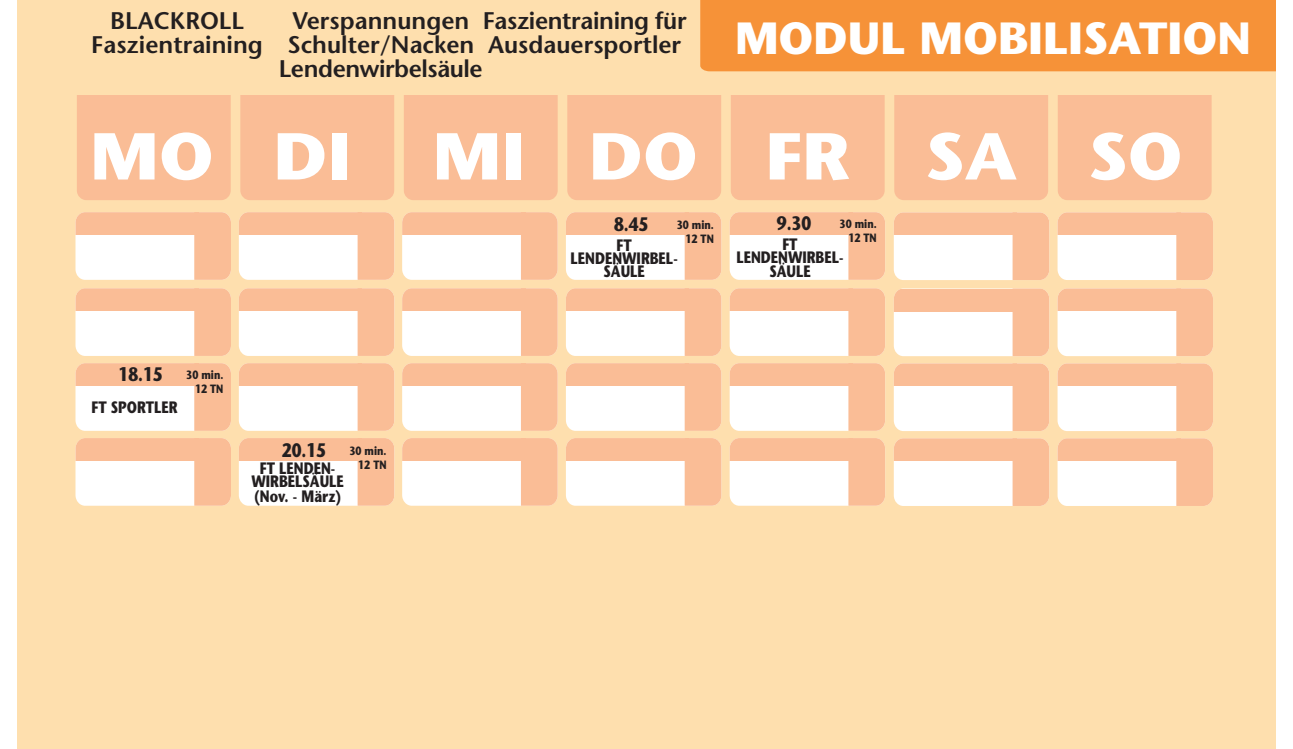
<style>
.page{position:relative;width:1293px;height:749px;background:#fff}
.page>*{position:absolute;margin:0;border:0;box-sizing:border-box;transform-origin:0 0}
.t1{font:700 66px "Stone Sans";color:#fff;scale:1.07 1}
.t2{font:700 45px "Stone Sans";color:#fff}
.t3{font:600 24px/24px "Stone Sans";color:#231f20;text-align:center}
.t4{font:700 19.5px "Stone Sans";color:#231f20;scale:.8 1}
.t5{font:700 16.5px/13.2px "Stone Sans";color:#231f20;text-align:center;scale:.8 1}
.t6{font:700 12px/14.4px "Stone Sans";color:#231f20;text-align:right;scale:.8 1}
</style>
<div class="page">
<div style="left:17px;top:0;width:1259px;height:748px;background:#fedfae"></div>
<div style="left:700px;top:0;width:576px;height:71px;background:#f69238"></div>
<div style="left:1057px;top:288px;width:156px;height:68px;background:#fff;border-radius:10px"></div>
<div style="left:1176px;top:288px;width:37px;height:68px;background:#fabd96"></div>
<div style="left:1057px;top:288px;width:123px;height:23px;background:#fabd96"></div>
<div style="left:402px;top:438px;width:155px;height:67px;background:#fff;border-radius:10px"></div>
<div style="left:521px;top:438px;width:36px;height:67px;background:#fabd96"></div>
<div style="left:402px;top:438px;width:123px;height:23px;background:#fabd96"></div>
<div style="left:566px;top:438px;width:155px;height:67px;background:#fff;border-radius:10px"></div>
<div style="left:684px;top:438px;width:37px;height:67px;background:#fabd96"></div>
<div style="left:566px;top:438px;width:123px;height:23px;background:#fabd96"></div>
<div style="left:729px;top:438px;width:156px;height:67px;background:#fff;border-radius:10px"></div>
<div style="left:848px;top:438px;width:37px;height:67px;background:#fabd96"></div>
<div style="left:729px;top:438px;width:124px;height:23px;background:#fabd96"></div>
<div style="left:894px;top:438px;width:155px;height:68px;background:#fff;border-radius:10px"></div>
<div style="left:1012px;top:438px;width:37px;height:68px;background:#fabd96"></div>
<div style="left:894px;top:438px;width:123px;height:23px;background:#fabd96"></div>
<div style="left:1057px;top:438px;width:156px;height:68px;background:#fff;border-radius:10px"></div>
<div style="left:1176px;top:438px;width:37px;height:68px;background:#fabd96"></div>
<div style="left:1057px;top:438px;width:123px;height:23px;background:#fabd96"></div>
<div style="left:239px;top:438px;width:155px;height:67px;background:#fff;border-radius:10px"></div>
<div style="left:357px;top:438px;width:37px;height:67px;background:#fabd96"></div>
<div style="left:239px;top:438px;width:123px;height:23px;background:#fabd96"></div>
<div style="left:75px;top:438px;width:156px;height:67px;background:#fff;border-radius:10px"></div>
<div style="left:194px;top:438px;width:37px;height:67px;background:#fabd96"></div>
<div style="left:75px;top:438px;width:124px;height:23px;background:#fabd96"></div>
<div style="left:402px;top:363px;width:155px;height:67px;background:#fff;border-radius:10px"></div>
<div style="left:521px;top:363px;width:36px;height:67px;background:#fabd96"></div>
<div style="left:402px;top:363px;width:123px;height:23px;background:#fabd96"></div>
<div style="left:566px;top:363px;width:155px;height:67px;background:#fff;border-radius:10px"></div>
<div style="left:684px;top:363px;width:37px;height:67px;background:#fabd96"></div>
<div style="left:566px;top:363px;width:123px;height:23px;background:#fabd96"></div>
<div style="left:729px;top:363px;width:156px;height:67px;background:#fff;border-radius:10px"></div>
<div style="left:848px;top:363px;width:37px;height:67px;background:#fabd96"></div>
<div style="left:729px;top:363px;width:124px;height:23px;background:#fabd96"></div>
<div style="left:894px;top:363px;width:155px;height:68px;background:#fff;border-radius:10px"></div>
<div style="left:1012px;top:363px;width:37px;height:68px;background:#fabd96"></div>
<div style="left:894px;top:363px;width:123px;height:23px;background:#fabd96"></div>
<div style="left:1057px;top:363px;width:156px;height:68px;background:#fff;border-radius:10px"></div>
<div style="left:1176px;top:363px;width:37px;height:68px;background:#fabd96"></div>
<div style="left:1057px;top:363px;width:123px;height:23px;background:#fabd96"></div>
<div style="left:239px;top:363px;width:155px;height:67px;background:#fff;border-radius:10px"></div>
<div style="left:357px;top:363px;width:37px;height:67px;background:#fabd96"></div>
<div style="left:239px;top:363px;width:123px;height:23px;background:#fabd96"></div>
<div style="left:75px;top:363px;width:156px;height:67px;background:#fff;border-radius:10px"></div>
<div style="left:194px;top:363px;width:37px;height:67px;background:#fabd96"></div>
<div style="left:75px;top:363px;width:124px;height:23px;background:#fabd96"></div>
<div style="left:402px;top:288px;width:155px;height:68px;background:#fff;border-radius:10px"></div>
<div style="left:521px;top:288px;width:36px;height:68px;background:#fabd96"></div>
<div style="left:402px;top:288px;width:123px;height:23px;background:#fabd96"></div>
<div style="left:566px;top:288px;width:155px;height:68px;background:#fff;border-radius:10px"></div>
<div style="left:684px;top:288px;width:37px;height:68px;background:#fabd96"></div>
<div style="left:566px;top:288px;width:123px;height:23px;background:#fabd96"></div>
<div style="left:729px;top:288px;width:156px;height:68px;background:#fff;border-radius:10px"></div>
<div style="left:848px;top:288px;width:37px;height:68px;background:#fabd96"></div>
<div style="left:729px;top:288px;width:124px;height:23px;background:#fabd96"></div>
<div style="left:894px;top:288px;width:155px;height:68px;background:#fff;border-radius:10px"></div>
<div style="left:1012px;top:288px;width:37px;height:68px;background:#fabd96"></div>
<div style="left:894px;top:288px;width:123px;height:23px;background:#fabd96"></div>
<div style="left:239px;top:288px;width:155px;height:68px;background:#fff;border-radius:10px"></div>
<div style="left:357px;top:288px;width:37px;height:68px;background:#fabd96"></div>
<div style="left:239px;top:288px;width:123px;height:23px;background:#fabd96"></div>
<div style="left:75px;top:288px;width:156px;height:68px;background:#fff;border-radius:10px"></div>
<div style="left:194px;top:288px;width:37px;height:68px;background:#fabd96"></div>
<div style="left:75px;top:288px;width:124px;height:23px;background:#fabd96"></div>
<div style="left:1057px;top:212px;width:156px;height:68px;background:#fff;border-radius:10px"></div>
<div style="left:1176px;top:212px;width:37px;height:68px;background:#fabd96"></div>
<div style="left:1057px;top:212px;width:123px;height:23px;background:#fabd96"></div>
<div style="left:402px;top:212px;width:155px;height:68px;background:#fff;border-radius:10px"></div>
<div style="left:521px;top:212px;width:36px;height:68px;background:#fabd96"></div>
<div style="left:402px;top:212px;width:123px;height:23px;background:#fabd96"></div>
<div style="left:566px;top:212px;width:155px;height:68px;background:#fff;border-radius:10px"></div>
<div style="left:684px;top:212px;width:37px;height:68px;background:#fabd96"></div>
<div style="left:566px;top:212px;width:123px;height:23px;background:#fabd96"></div>
<div style="left:729px;top:212px;width:156px;height:68px;background:#fff;border-radius:10px"></div>
<div style="left:848px;top:212px;width:37px;height:68px;background:#fabd96"></div>
<div style="left:729px;top:212px;width:124px;height:23px;background:#fabd96"></div>
<div style="left:894px;top:212px;width:155px;height:68px;background:#fff;border-radius:10px"></div>
<div style="left:1012px;top:212px;width:37px;height:68px;background:#fabd96"></div>
<div style="left:894px;top:212px;width:123px;height:23px;background:#fabd96"></div>
<div style="left:239px;top:212px;width:155px;height:68px;background:#fff;border-radius:10px"></div>
<div style="left:357px;top:212px;width:37px;height:68px;background:#fabd96"></div>
<div style="left:239px;top:212px;width:123px;height:23px;background:#fabd96"></div>
<div style="left:75px;top:212px;width:156px;height:68px;background:#fff;border-radius:10px"></div>
<div style="left:194px;top:212px;width:37px;height:68px;background:#fabd96"></div>
<div style="left:75px;top:212px;width:124px;height:23px;background:#fabd96"></div>
<div style="left:77px;top:95px;width:154px;height:105px;background:#fabd96"></div>
<div style="left:240px;top:95px;width:154px;height:105px;background:#fabd96"></div>
<div style="left:404px;top:95px;width:154px;height:105px;background:#fabd96"></div>
<div style="left:567px;top:95px;width:154px;height:105px;background:#fabd96"></div>
<div style="left:731px;top:95px;width:153px;height:105px;background:#fabd96"></div>
<div style="left:894px;top:95px;width:154px;height:105px;background:#fabd96"></div>
<div style="left:1058px;top:95px;width:153px;height:105px;background:#fabd96"></div>
<p class="t3" style="left:91px;top:11px;width:173px">BLACKROLL<br>Faszientraining</p>
<p class="t3" style="left:279px;top:11px;width:205px">Verspannungen<br>Schulter/Nacken<br>Lendenwirbelsäule</p>
<p class="t3" style="left:483px;top:11px;width:205px;text-align:left">Faszientraining für<br>Ausdauersportler</p>
<h2 class="t2" style="left:735px;top:21px;width:517px">MODUL MOBILISATION</h2>
<h1 class="t1" style="left:90px;top:131px;width:408px">MO DI MI</h1>
<h1 class="t1" style="left:925px;top:131px;width:242px">SA SO</h1>
<h1 class="t1" style="left:589px;top:131px;width:245px">DO FR</h1>
<p class="t4" style="left:118px;top:366px;width:57px">18.15</p>
<p class="t5" style="left:91px;top:402px;width:109px">FT SPORTLER</p>
<p class="t6" style="left:186px;top:369px;width:48px">30 min.<br>12 TN</p>
<p class="t4" style="left:282px;top:442px;width:57px">20.15</p>
<p class="t5" style="left:251px;top:463px;width:117px">FT LENDEN-<br>WIRBELSÄULE</p>
<p class="t5" style="left:254px;top:491px;width:110px">(Nov. - März)</p>
<p class="t6" style="left:349px;top:444px;width:48px">30 min.<br>12 TN</p>
<p class="t4" style="left:777px;top:215px;width:44px">9.30</p>
<p class="t6" style="left:839px;top:218px;width:48px">30 min.<br>12 TN</p>
<p class="t4" style="left:614px;top:216px;width:44px">8.45</p>
<p class="t6" style="left:677px;top:219px;width:48px">30 min.<br>12 TN</p>
<p class="t5" style="left:570px;top:240px;width:136px">FT<br>LENDENWIRBEL-<br>SÄULE</p>
<p class="t5" style="left:736px;top:239px;width:136px">FT<br>LENDENWIRBEL-<br>SÄULE</p>
</div>
